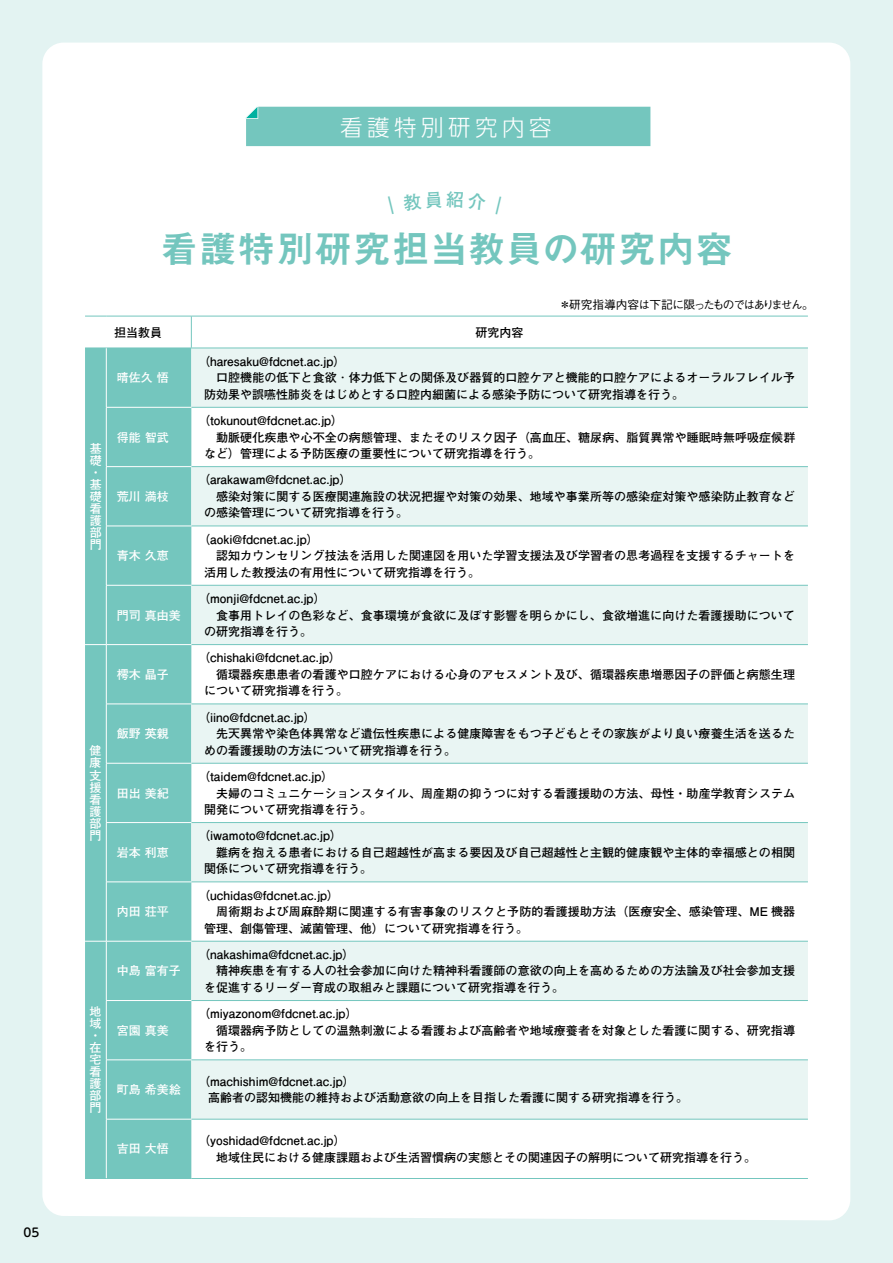
<style>
.page{position:relative;width:893px;height:1263px;background:#e3f3f2}
.page>*{position:absolute;margin:0;border:0;box-sizing:border-box;transform-origin:0 0}
.t1{font:37.5px "Midashi Go Pr 6 MB31";letter-spacing:.03em;color:#74c6be}
.t2{font:300 22.5px "UD Shin Go Pro";letter-spacing:.2em;color:#fff}
.t3{font:700 12px/16.5px "Futo Go B101 Pr 6";letter-spacing:.005em;color:#000}
.t4{font:700 12px/12px "Futo Go B101 Pr 6";color:#fff}
.t5{font:500 12px "UD Shin M Go Pro";color:#000}
.t6{font:500 11.7px "Gothic BBB Pr 6";letter-spacing:-.1em;color:#000}
</style>
<div class="page">
<div style="left:42px;top:43px;width:808px;height:1177px;background:#fff"></div>
<div style="left:244px;top:105px;width:406px;height:41px;background:#74c6be"></div>
<div style="left:85px;top:349px;width:106px;height:829px;background:#74c6be"></div>
<svg style="left:191px;top:349px;width:617px;height:770px"></svg>
<hr style="left:191px;top:316px;width:1px;height:32px;background:#74c6be">
<svg style="left:85px;top:348px;width:21px;height:1px"></svg>
<hr style="left:106px;top:348px;width:85px;height:1px;background:#74c6be">
<hr style="left:191px;top:348px;width:617px;height:1px;background:#74c6be">
<hr style="left:191px;top:407px;width:617px;height:1px;background:#74c6be">
<hr style="left:191px;top:466px;width:617px;height:1px;background:#74c6be">
<hr style="left:191px;top:526px;width:617px;height:1px;background:#74c6be">
<hr style="left:191px;top:585px;width:617px;height:1px;background:#74c6be">
<hr style="left:191px;top:644px;width:617px;height:1px;background:#74c6be">
<hr style="left:191px;top:704px;width:617px;height:1px;background:#74c6be">
<hr style="left:191px;top:763px;width:617px;height:1px;background:#74c6be">
<hr style="left:191px;top:822px;width:617px;height:1px;background:#74c6be">
<hr style="left:191px;top:882px;width:617px;height:1px;background:#74c6be">
<hr style="left:191px;top:941px;width:617px;height:1px;background:#74c6be">
<hr style="left:191px;top:1000px;width:617px;height:1px;background:#74c6be">
<hr style="left:191px;top:1059px;width:617px;height:1px;background:#74c6be">
<hr style="left:191px;top:1119px;width:617px;height:1px;background:#74c6be">
<svg style="left:85px;top:941px;width:21px;height:1px"></svg>
<hr style="left:106px;top:526px;width:85px;height:1px;background:#fff">
<hr style="left:106px;top:585px;width:85px;height:1px;background:#fff">
<hr style="left:106px;top:704px;width:85px;height:1px;background:#fff">
<hr style="left:106px;top:763px;width:85px;height:1px;background:#fff">
<hr style="left:106px;top:822px;width:85px;height:1px;background:#fff">
<hr style="left:106px;top:882px;width:85px;height:1px;background:#fff">
<hr style="left:106px;top:941px;width:85px;height:1px;background:#fff">
<hr style="left:106px;top:1000px;width:85px;height:1px;background:#fff">
<hr style="left:106px;top:1059px;width:85px;height:1px;background:#fff">
<hr style="left:106px;top:1119px;width:85px;height:1px;background:#fff">
<svg style="left:85px;top:316px;width:21px;height:1px"></svg>
<hr style="left:106px;top:316px;width:85px;height:1px;background:#74c6be">
<hr style="left:191px;top:316px;width:617px;height:1px;background:#74c6be">
<hr style="left:106px;top:644px;width:85px;height:1px;background:#fff">
<hr style="left:106px;top:407px;width:85px;height:1px;background:#fff">
<hr style="left:106px;top:466px;width:85px;height:1px;background:#fff">
<svg style="left:85px;top:644px;width:21px;height:1px"></svg>
<hr style="left:106px;top:348px;width:1px;height:59px;background:#fff">
<hr style="left:106px;top:408px;width:1px;height:58px;background:#fff">
<hr style="left:106px;top:467px;width:1px;height:59px;background:#fff">
<hr style="left:106px;top:526px;width:1px;height:59px;background:#fff">
<hr style="left:106px;top:585px;width:1px;height:59px;background:#fff">
<hr style="left:106px;top:645px;width:1px;height:59px;background:#fff">
<hr style="left:106px;top:704px;width:1px;height:59px;background:#fff">
<hr style="left:106px;top:763px;width:1px;height:59px;background:#fff">
<hr style="left:106px;top:823px;width:1px;height:59px;background:#fff">
<hr style="left:106px;top:882px;width:1px;height:59px;background:#fff">
<hr style="left:106px;top:941px;width:1px;height:59px;background:#fff">
<hr style="left:106px;top:1001px;width:1px;height:58px;background:#fff">
<hr style="left:106px;top:1060px;width:1px;height:59px;background:#fff">
<hr style="left:106px;top:1119px;width:1px;height:59px;background:#fff">
<hr style="left:106px;top:1178px;width:85px;height:1px;background:#74c6be">
<hr style="left:191px;top:1178px;width:617px;height:1px;background:#74c6be">
<svg style="left:85px;top:1178px;width:21px;height:1px"></svg>
<svg style="left:388px;top:197px;width:6px;height:18px"></svg>
<div style="left:403px;top:191px;width:83px;height:20px;background:#fff"></div>
<svg style="left:496px;top:196px;width:5px;height:18px"></svg>
<p class="t5" style="left:23px;top:1223px;width:17px">05</p>
<h2 class="t2" style="left:340px;top:109px;width:213px">看護特別研究内容</h2>
<p class="t4" style="left:90px;top:442px;width:13px">基礎・基礎看護部門</p>
<p class="t4" style="left:90px;top:744px;width:13px;text-align:justify">健康支援看護部門</p>
<p class="t4" style="left:90px;top:1005px;width:13px">地域・在宅看護部門</p>
<h1 class="t1" style="left:160px;top:219px;width:574px">看護特別研究担当教員の研究内容</h1>
<p class="t6" style="left:559px;top:296px;width:256px">＊研究指導内容は下記に限ったものではありません。</p>
<p class="t3" style="left:114px;top:323px;width:50px">担当教員</p>
<p class="t3" style="left:476px;top:323px;width:50px">研究内容</p>
<p class="t4" style="left:117px;top:371px;width:54px">晴佐久 悟</p>
<p class="t4" style="left:117px;top:431px;width:54px">得能 智武</p>
<p class="t4" style="left:117px;top:490px;width:54px">荒川 満枝</p>
<p class="t4" style="left:117px;top:549px;width:54px">青木 久恵</p>
<p class="t4" style="left:117px;top:608px;width:65px">門司 真由美</p>
<p class="t4" style="left:117px;top:668px;width:54px">樗木 晶子</p>
<p class="t4" style="left:117px;top:727px;width:54px">飯野 英親</p>
<p class="t4" style="left:117px;top:786px;width:54px">田出 美紀</p>
<p class="t4" style="left:117px;top:846px;width:54px">岩本 利恵</p>
<p class="t4" style="left:117px;top:905px;width:54px">内田 荘平</p>
<p class="t4" style="left:117px;top:964px;width:65px">中島 富有子</p>
<p class="t4" style="left:117px;top:1024px;width:54px">宮園 真美</p>
<p class="t3" style="left:204px;top:352px;width:592px;text-indent:-6px">（haresaku@fdcnet.ac.jp）<br>　口腔機能の低下と食欲･体力低下との関係及び器質的口腔ケアと機能的口腔ケアによるオーラルフレイル予防効果や誤嚥性肺炎をはじめとする口腔内細菌による感染予防について研究指導を行う｡</p>
<p class="t3" style="left:204px;top:412px;width:593px;text-indent:-6px">（tokunout@fdcnet.ac.jp）<br>　動脈硬化疾患や心不全の病態管理、またそのリスク因子（高血圧、糖尿病、脂質異常や睡眠時無呼吸症候群など）管理による予防医療の重要性について研究指導を行う。</p>
<p class="t3" style="left:204px;top:471px;width:592px;text-indent:-6px">（arakawam@fdcnet.ac.jp）<br>　感染対策に関する医療関連施設の状況把握や対策の効果、地域や事業所等の感染症対策や感染防止教育などの感染管理について研究指導を行う。</p>
<p class="t3" style="left:204px;top:530px;width:592px;text-indent:-6px">（aoki@fdcnet.ac.jp）<br>　認知カウンセリング技法を活用した関連図を用いた学習支援法及び学習者の思考過程を支援するチャートを活用した教授法の有用性について研究指導を行う。</p>
<p class="t3" style="left:204px;top:590px;width:592px;text-indent:-6px">（monji@fdcnet.ac.jp）<br>　食事用トレイの色彩など、食事環境が食欲に及ぼす影響を明らかにし、食欲増進に向けた看護援助についての研究指導を行う。</p>
<p class="t3" style="left:204px;top:649px;width:592px;text-indent:-6px">（chishaki@fdcnet.ac.jp）<br>　循環器疾患患者の看護や口腔ケアにおける心身のアセスメント及び、循環器疾患増悪因子の評価と病態生理について研究指導を行う。</p>
<p class="t3" style="left:204px;top:708px;width:592px;text-indent:-6px">（iino@fdcnet.ac.jp）<br>　先天異常や染色体異常など遺伝性疾患による健康障害をもつ子どもとその家族がより良い療養生活を送るための看護援助の方法について研究指導を行う。</p>
<p class="t3" style="left:204px;top:768px;width:593px;text-indent:-6px">（taidem@fdcnet.ac.jp）<br>　夫婦のコミュニケーションスタイル、周産期の抑うつに対する看護援助の方法、母性・助産学教育システム開発について研究指導を行う。</p>
<p class="t3" style="left:204px;top:827px;width:592px;text-indent:-6px">（iwamoto@fdcnet.ac.jp）<br>　難病を抱える患者における自己超越性が高まる要因及び自己超越性と主観的健康観や主体的幸福感との相関関係について研究指導を行う。</p>
<p class="t3" style="left:204px;top:886px;width:593px;text-indent:-6px">（uchidas@fdcnet.ac.jp）<br>　周術期および周麻酔期に関連する有害事象のリスクと予防的看護援助方法（医療安全、感染管理、ME 機器管理、創傷管理、滅菌管理、他）について研究指導を行う。</p>
<p class="t3" style="left:204px;top:946px;width:592px;text-indent:-6px">（nakashima@fdcnet.ac.jp）<br>　精神疾患を有する人の社会参加に向けた精神科看護師の意欲の向上を高めるための方法論及び社会参加支援を促進するリーダー育成の取組みと課題について研究指導を行う。</p>
<p class="t3" style="left:204px;top:1005px;width:592px;text-indent:-6px">（miyazonom@fdcnet.ac.jp）<br>　循環器病予防としての温熱刺激による看護および高齢者や地域療養者を対象とした看護に関する、研究指導を行う。</p>
<p class="t4" style="left:117px;top:1083px;width:65px">町島 希美絵</p>
<p class="t3" style="left:208px;top:1073px;width:482px;text-indent:-10px">（machishim@fdcnet.ac.jp）<br>高齢者の認知機能の維持および活動意欲の向上を目指した看護に関する研究指導を行う。</p>
<p class="t4" style="left:117px;top:1142px;width:54px">吉田 大悟</p>
<p class="t3" style="left:204px;top:1132px;width:554px;text-indent:-6px">（yoshidad@fdcnet.ac.jp）<br>　地域住民における健康課題および生活習慣病の実態とその関連因子の解明について研究指導を行う。</p>
</div>
